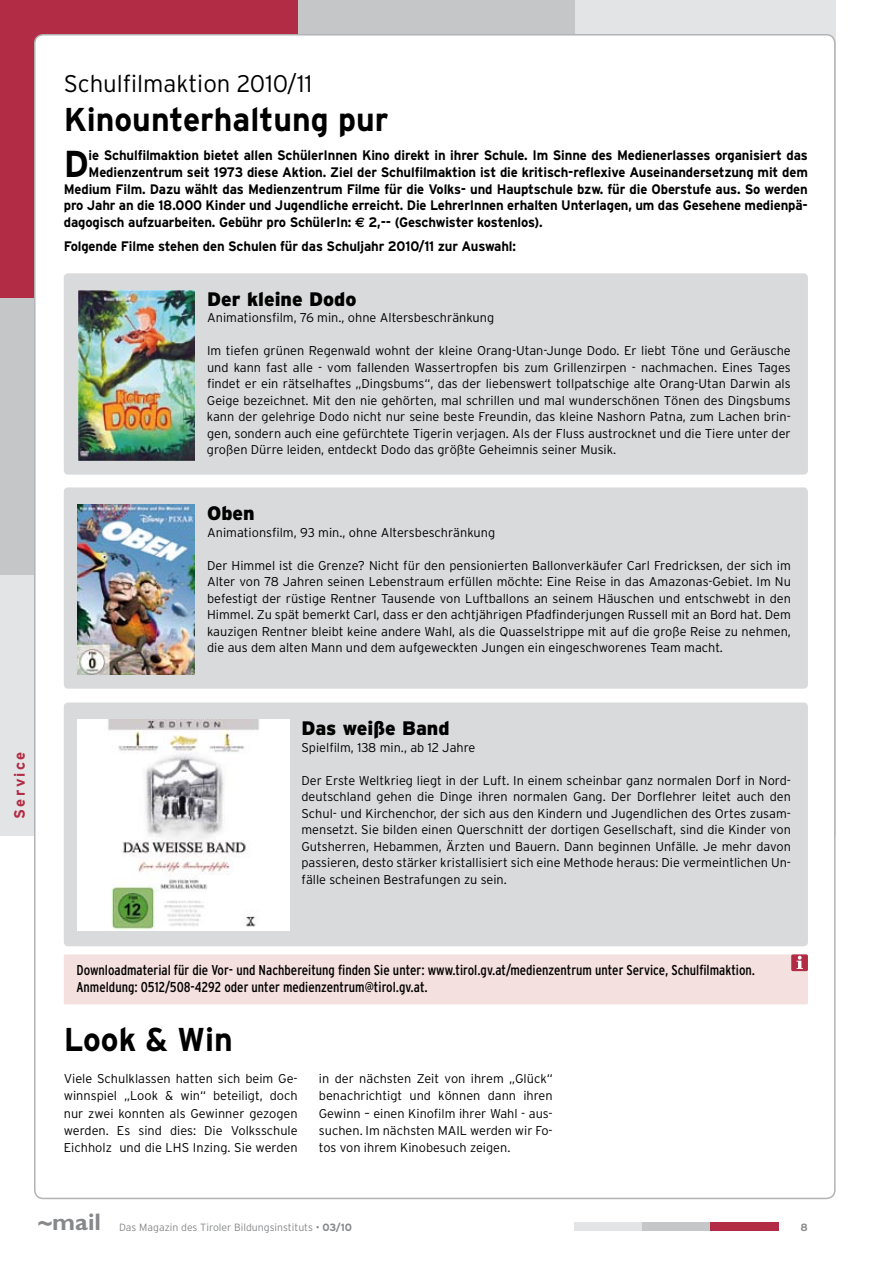
<style>
.page{position:relative;width:893px;height:1263px;background:#fff}
.page>*{position:absolute;margin:0;border:0;box-sizing:border-box;transform-origin:0 0}
.t1{font:700 37.5px "Interstate";color:#000;scale:.95 1}
.t2{font:700 33px "Interstate";color:#000}
.t3{font:300 24px "Interstate";color:#000}
.t4{font:700 24px "Gill Sans Std";color:#87888a}
.t5{font:900 19.5px "Interstate";color:#000}
.t6{font:700 15px "Interstate";letter-spacing:.15em;color:#b22c45}
.t7{font:condensed 14.25px/17.2px "Interstate";color:#000}
.t8{font:700 13.8px "Interstate";letter-spacing:-.01em;color:#000;scale:.95 1}
.t9{font:300 12.75px/16.5px "Interstate";color:#000;text-align:justify}
.t10{font:300 10.5px "Interstate";color:#87888a}
.t11{font:700 10.5px "Interstate";color:#87888a}
.s1{font-family:"Euro Sans"}
.s2{font-weight:700}
</style>
<div class="page">
<div style="left:0;top:0;width:836px;height:836px;background:#e3e4e5"></div>
<div style="left:0;top:0;width:574px;height:574px;background:#c5c6c8"></div>
<div style="left:0;top:0;width:298px;height:298px;background:#b22c45"></div>
<div style="left:35px;top:35px;width:800px;height:1163px;background:#fff;border-radius:9px"></div>
<div style="left:574px;top:1222px;width:204px;height:9px;background:#e3e4e5"></div>
<div style="left:642px;top:1222px;width:136px;height:9px;background:#c5c6c8"></div>
<div style="left:710px;top:1222px;width:68px;height:9px;background:#b22c45"></div>
<div style="left:64px;top:954px;width:744px;height:50px;background:#f4e0de;border-radius:2px"></div>
<div style="left:791px;top:954px;width:17px;height:17px;background:#b22c45;border-radius:2px"></div>
<svg style="left:797px;top:956px;width:6px;height:13px"></svg>
<div style="left:64px;top:702px;width:744px;height:244px;background:#d9dadb;border-radius:4px"></div>
<img style="left:78px;top:719px;width:211px;height:212px">
<div style="left:64px;top:273px;width:744px;height:202px;background:#d9dadb;border-radius:4px"></div>
<img style="left:79px;top:290px;width:115px;height:170px">
<div style="left:64px;top:487px;width:744px;height:202px;background:#d9dadb;border-radius:4px"></div>
<img style="left:78px;top:504px;width:116px;height:170px">
<p class="t6" style="left:11px;top:819px;width:68px;rotate:-90deg">Service</p>
<h3 class="t3" style="left:64px;top:70px;width:250px">Schulfilmaktion 2010/11</h3>
<h2 class="t2" style="left:64px;top:101px;width:326px">Kinounterhaltung pur</h2>
<h1 class="t1" style="left:64px;top:143px;width:28px">D</h1>
<p class="t8" style="left:89px;top:148px;width:759px">ie Schulfilmaktion bietet allen SchülerInnen Kino direkt in ihrer Schule. Im Sinne des Medienerlasses organisiert das</p>
<p class="t8" style="left:89px;top:164px;width:759px">Medienzentrum seit 1973 diese Aktion. Ziel der Schulfilmaktion ist die kritisch-reflexive Auseinandersetzung mit dem</p>
<p class="t8" style="left:64px;top:181px;width:785px">Medium Film. Dazu wählt das Medienzentrum Filme für die Volks- und Hauptschule bzw. für die Oberstufe aus. So werden</p>
<p class="t8" style="left:64px;top:198px;width:785px">pro Jahr an die 18.000 Kinder und Jugendliche erreicht. Die LehrerInnen erhalten Unterlagen, um das Gesehene medienpä-</p>
<p class="t8" style="left:64px;top:214px;width:506px">dagogisch aufzuarbeiten. Gebühr pro SchülerIn: <span class="s1">€</span> 2,-- (Geschwister kostenlos).</p>
<p class="t8" style="left:64px;top:238px;width:478px">Folgende Filme stehen den Schulen für das Schuljahr 2010/11 zur Auswahl:</p>
<h3 class="t5" style="left:207px;top:288px;width:151px">Der kleine Dodo</h3>
<p class="t9" style="left:207px;top:310px;width:289px">Animationsfilm, 76 min., ohne Altersbeschränkung</p>
<p class="t9" style="left:207px;top:343px;width:585px">Im tiefen grünen Regenwald wohnt der kleine Orang-Utan-Junge Dodo. Er liebt Töne und Geräusche und kann fast alle - vom fallenden Wassertropfen bis zum Grillenzirpen - nachmachen. Eines Tages findet er ein rätselhaftes „Dingsbums“, das der liebenswert tollpatschige alte Orang-Utan Darwin als Geige bezeichnet. Mit den nie gehörten, mal schrillen und mal wunderschönen Tönen des Dingsbums kann der gelehrige Dodo nicht nur seine beste Freundin, das kleine Nashorn Patna, zum Lachen brin&shy;gen, sondern auch eine gefürchtete Tigerin verjagen. Als der Fluss austrocknet und die Tiere unter der großen Dürre leiden, entdeckt Dodo das größte Geheimnis seiner Musik.</p>
<h3 class="t5" style="left:207px;top:502px;width:49px">Oben</h3>
<p class="t9" style="left:207px;top:524px;width:289px">Animationsfilm, 93 min., ohne Altersbeschränkung</p>
<p class="t9" style="left:207px;top:557px;width:585px">Der Himmel ist die Grenze? Nicht für den pensionierten Ballonverkäufer Carl Fredricksen, der sich im Alter von 78 Jahren seinen Lebenstraum erfüllen möchte: Eine Reise in das Amazonas-Gebiet. Im Nu befestigt der rüstige Rentner Tausende von Luftballons an seinem Häuschen und entschwebt in den Himmel. Zu spät bemerkt Carl, dass er den achtjährigen Pfadfinderjungen Russell mit an Bord hat. Dem kauzigen Rentner bleibt keine andere Wahl, als die Quasselstrippe mit auf die große Reise zu nehmen, die aus dem alten Mann und dem aufgeweckten Jungen ein eingeschworenes Team macht.</p>
<h3 class="t5" style="left:301px;top:717px;width:150px">Das weiße Band</h3>
<p class="t9" style="left:301px;top:739px;width:176px">Spielfilm, 138 min., ab 12 Jahre</p>
<p class="t9" style="left:301px;top:772px;width:491px">Der Erste Weltkrieg liegt in der Luft. In einem scheinbar ganz normalen Dorf in Nord&shy;deutschland gehen die Dinge ihren normalen Gang. Der Dorflehrer leitet auch den Schul- und Kirchenchor, der sich aus den Kindern und Jugendlichen des Ortes zusam&shy;mensetzt. Sie bilden einen Querschnitt der dortigen Gesellschaft, sind die Kinder von Gutsherren, Hebammen, Ärzten und Bauern. Dann beginnen Unfälle. Je mehr davon passieren, desto stärker kristallisiert sich eine Methode heraus: Die vermeintlichen Un&shy;fälle scheinen Bestrafungen zu sein.</p>
<p class="t7" style="left:77px;top:961px;width:680px">Downloadmaterial für die Vor- und Nachbereitung finden Sie unter: www.tirol.gv.at/medienzentrum unter Service, Schulfilmaktion.<br>Anmeldung: 0512/508-4292 oder unter medienzentrum@tirol.gv.at.</p>
<h2 class="t2" style="left:64px;top:1020px;width:171px">Look &amp; Win</h2>
<p class="t9" style="left:64px;top:1069px;width:235px;line-height:17.4px">Viele Schulklassen hatten sich beim Ge&shy;winnspiel „Look &amp; win“ beteiligt, doch nur zwei konnten als Gewinner gezogen werden. Es sind dies: Die Volksschule Eichholz und die LHS Inzing. Sie werden</p>
<p class="t9" style="left:319px;top:1069px;width:235px;line-height:17.4px">in der nächsten Zeit von ihrem „Glück“ benachrichtigt und können dann ihren Gewinn – einen Kinofilm ihrer Wahl - aus&shy;suchen. Im nächsten MAIL werden wir Fo&shy;tos von ihrem Kinobesuch zeigen.</p>
<h3 class="t4" style="left:38px;top:1208px;width:64px">~mail</h3>
<p class="t10" style="left:119px;top:1221px;width:234px">Das Magazin des Tiroler Bildungsinstituts • <span class="s2">03/10</span></p>
<p class="t11" style="left:801px;top:1221px;width:9px">8</p>
</div>
